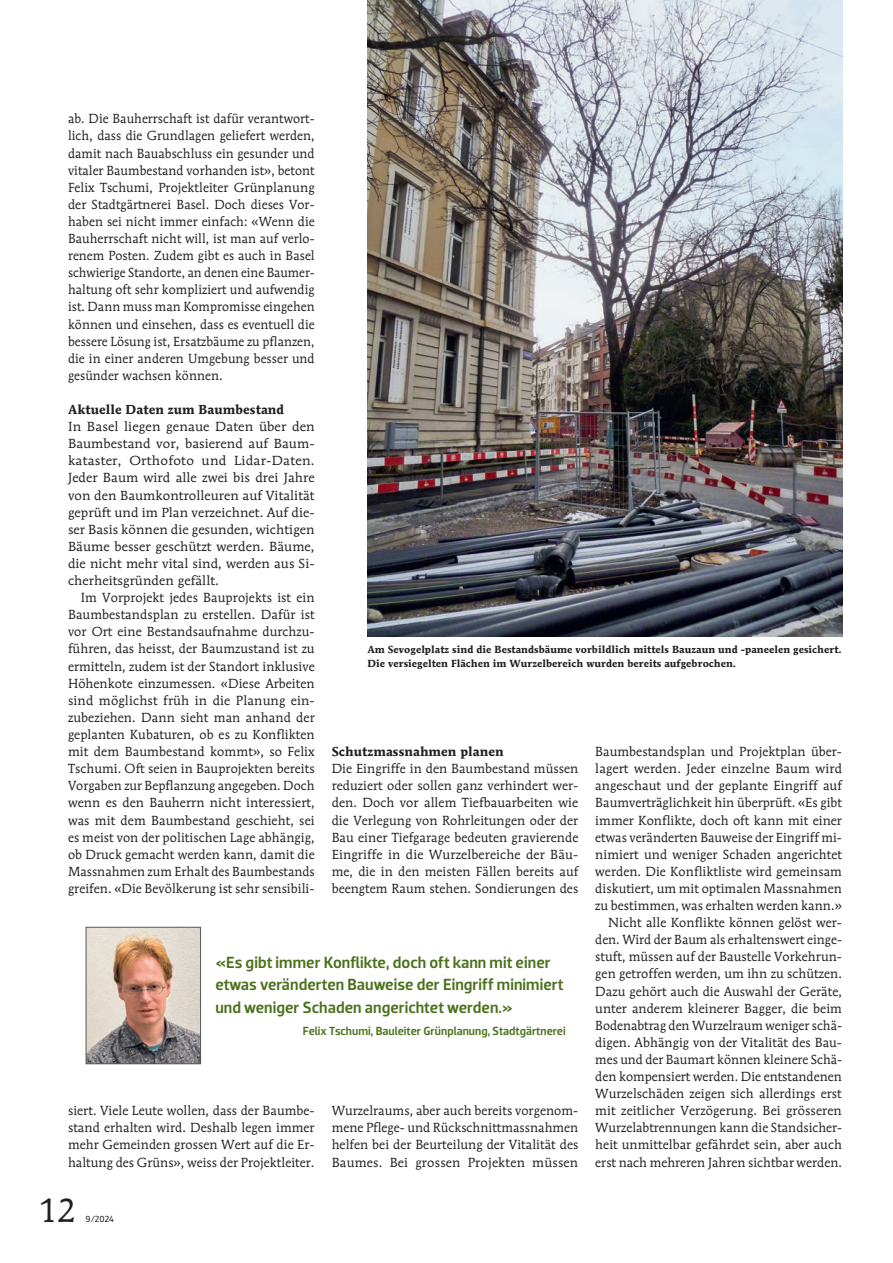
<style>
.page{position:relative;width:893px;height:1263px;background:#fff}
.page>*{position:absolute;margin:0;border:0;box-sizing:border-box;transform-origin:0 0}
.t1{font:33px "Mendoza Roman";color:#231f20}
.t2{font:500 16.5px/22.5px "Dobra";letter-spacing:.005em;color:#4b711c}
.t3{font:13.05px/17.1px "Mendoza Roman";letter-spacing:.005em;color:#231f20;text-align:justify}
.t4{font:13.05px/17.1px "Mendoza Roman";letter-spacing:.005em;color:#231f20;text-align:justify;scale:1.04 1}
.t5{font:700 12.9px "Mendoza Roman";letter-spacing:.005em;color:#231f20}
.t6{font:500 12px "Dobra";color:#4b711c}
.t7{font:700 10.2px/14.2px "Mendoza Roman";letter-spacing:.005em;color:#231f20}
.t8{font:9px "Dobra";color:#231f20}
</style>
<div class="page">
<img style="left:367px;top:0;width:475px;height:636px">
<img style="left:88px;top:929px;width:111px;height:133px">
<div style="left:86px;top:927px;width:115px;height:137px;border:1px solid #57585a"></div>
<p class="t3" style="left:68px;top:110px;width:248px">ab. Die Bauherrschaft ist dafür verantwort&shy;lich, dass die Grundlagen geliefert werden, damit nach Bauabschluss ein gesunder und vitaler Baumbestand vorhanden ist», betont Felix Tschumi, Projektleiter Grünplanung der Stadtgärtnerei Basel. Doch dieses Vor&shy;haben sei nicht immer einfach: «Wenn die Bauherrschaft nicht will, ist man auf verlo&shy;renem Posten. Zudem gibt es auch in Basel schwierige Standorte, an denen eine Baumer&shy;haltung oft sehr kompliziert und aufwendig ist. Dann muss man Kompromisse eingehen können und einsehen, dass es eventuell die bessere Lösung ist, Ersatzbäume zu pflanzen, die in einer anderen Umgebung besser und gesünder wachsen können.</p>
<p class="t5" style="left:68px;top:401px;width:218px">Aktuelle Daten zum Baumbestand</p>
<p class="t4" style="left:68px;top:418px;width:239px">In Basel liegen genaue Daten über den Baumbestand vor, basierend auf Baum&shy;kataster, Orthofoto und Lidar-Daten.<br>Jeder Baum wird alle zwei bis drei Jahre von den Baumkontrolleuren auf Vitalität geprüft und im Plan verzeichnet. Auf die&shy;ser Basis können die gesunden, wichtigen Bäume besser geschützt werden. Bäume, die nicht mehr vital sind, werden aus Si&shy;cherheitsgründen gefällt.</p>
<p class="t3" style="left:68px;top:589px;width:248px;text-indent:13px">Im Vorprojekt jedes Bauprojekts ist ein Baumbestandsplan zu erstellen. Dafür ist vor Ort eine Bestandsaufnahme durchzu&shy;führen, das heisst, der Baumzustand ist zu ermitteln, zudem ist der Standort inklusive Höhenkote einzumessen. «Diese Arbeiten sind möglichst früh in die Planung ein&shy;zubeziehen. Dann sieht man anhand der geplanten Kubaturen, ob es zu Konflikten mit dem Baumbestand kommt», so Felix Tschumi. Oft seien in Bauprojekten bereits Vorgaben zur Bepflanzung angegeben. Doch wenn es den Bauherrn nicht interessiert, was mit dem Baumbestand geschieht, sei es meist von der politischen Lage abhängig, ob Druck gemacht werden kann, damit die Massnahmen zum Erhalt des Baumbestands greifen. «Die Bevölkerung ist sehr sensibili-</p>
<p class="t7" style="left:367px;top:642px;width:476px">Am Sevogelplatz sind die Bestandsbäume vorbildlich mittels Bauzaun und -paneelen gesichert.<br>Die versiegelten Flächen im Wurzelbereich wurden bereits aufgebrochen.</p>
<p class="t3" style="left:595px;top:743px;width:248px;text-align:right">Baumbestandsplan und Projektplan über&shy;lagert werden. Jeder einzelne Baum wird angeschaut und der geplante Eingriff auf Baumverträglichkeit hin überprüft. «Es gibt immer Konflikte, doch oft kann mit einer etwas veränderten Bauweise der Eingriff mi&shy;nimiert und weniger Schaden angerichtet werden. Die Konfliktliste wird gemeinsam diskutiert, um mit optimalen Massnahmen zu bestimmen, was erhalten werden kann.» Nicht alle Konflikte können gelöst wer&shy;den. Wird der Baum als erhaltenswert einge&shy;stuft, müssen auf der Baustelle Vorkehrun&shy;gen getroffen werden, um ihn zu schützen.<br>Dazu gehört auch die Auswahl der Geräte, unter anderem kleinerer Bagger, die beim Bodenabtrag den Wurzelraum weniger schä&shy;digen. Abhängig von der Vitalität des Bau&shy;mes und der Baumart können kleinere Schä&shy;den kompensiert werden. Die entstandenen Wurzelschäden zeigen sich allerdings erst mit zeitlicher Verzögerung. Bei grösseren Wurzelabtrennungen kann die Standsicher&shy;heit unmittelbar gefährdet sein, aber auch erst nach mehreren Jahren sichtbar werden.</p>
<p class="t5" style="left:332px;top:743px;width:173px">Schutzmassnahmen planen</p>
<p class="t3" style="left:332px;top:760px;width:248px">Die Eingriffe in den Baumbestand müssen reduziert oder sollen ganz verhindert wer&shy;den. Doch vor allem Tiefbauarbeiten wie die Verlegung von Rohrleitungen oder der Bau einer Tiefgarage bedeuten gravierende Eingriffe in die Wurzelbereiche der Bäu&shy;me, die in den meisten Fällen bereits auf beengtem Raum stehen. Sondierungen des</p>
<p class="t2" style="left:215px;top:951px;width:350px">«Es gibt immer Konflikte, doch oft kann mit einer etwas veränderten Bauweise der Eingriff minimiert und weniger Schaden angerichtet werden.»</p>
<p class="t6" style="left:303px;top:1024px;width:264px">Felix Tschumi, Bauleiter Grünplanung, Stadtgärtnerei</p>
<p class="t3" style="left:332px;top:1102px;width:248px">Wurzelraums, aber auch bereits vorgenom&shy;mene Pflege- und Rückschnittmassnahmen helfen bei der Beurteilung der Vitalität des Baumes. Bei grossen Projekten müssen</p>
<p class="t3" style="left:68px;top:1102px;width:248px">siert. Viele Leute wollen, dass der Baumbe&shy;stand erhalten wird. Deshalb legen immer mehr Gemeinden grossen Wert auf die Er&shy;haltung des Grüns», weiss der Projektleiter.</p>
<h1 class="t1" style="left:38px;top:1190px;width:39px">12</h1>
<p class="t8" style="left:86px;top:1213px;width:30px">9/2024</p>
</div>
